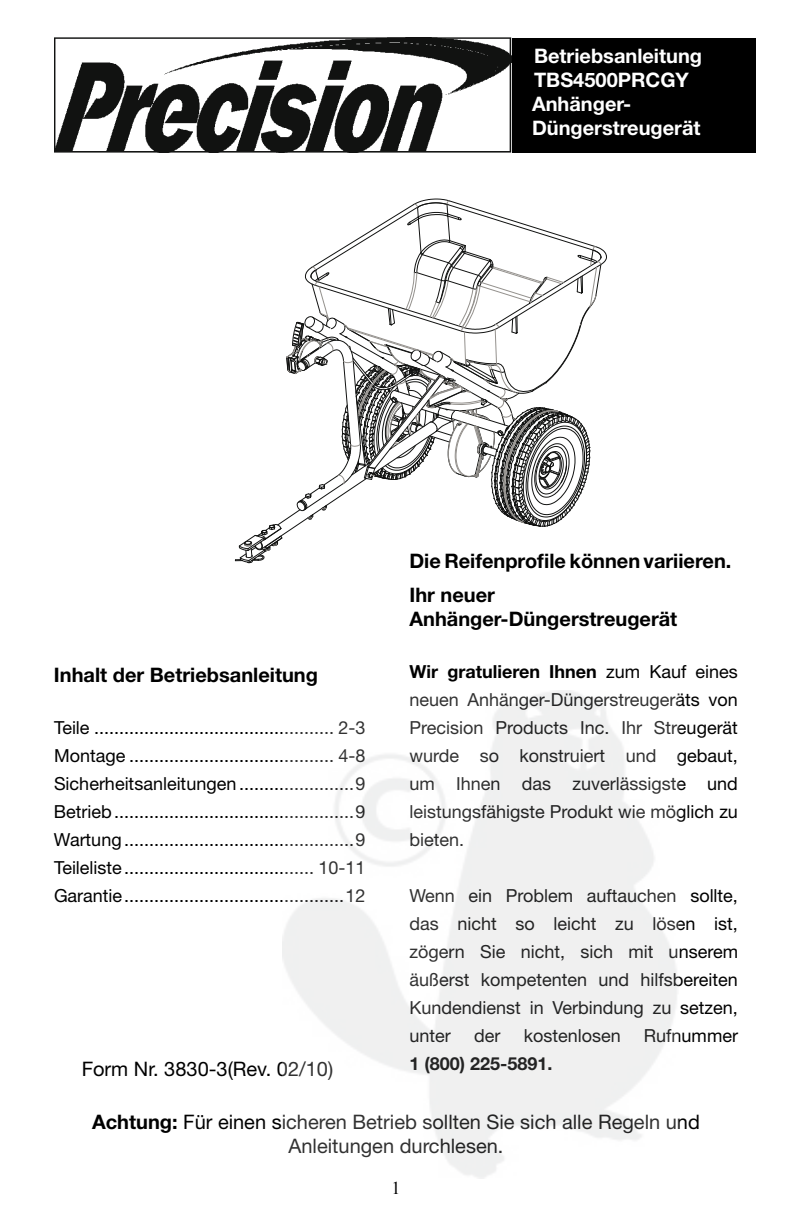
<style>
.page{position:relative;width:792px;height:1224px;background:#fff}
.page>*{position:absolute;margin:0;border:0;box-sizing:border-box;transform-origin:0 0}
.t1{font:20px/24px "Helvetica Neue LT Std";color:#000;text-align:center}
.t2{font:700 20px/24px "Helvetica Neue LT Std";color:#000}
.t3{font:700 20px/24px "Helvetica Neue LT Std";color:#fff}
.t4{font:18px/28px "Helvetica Neue LT Std";color:#000;text-align:justify}
.t5{font:700 18px "Helvetica Neue LT Std";color:#000}
.t6{font:18px "Times New Roman";color:#000}
.s1{font-weight:700}
</style>
<div class="page">
<div style="left:510px;top:38px;width:246px;height:114px;background:#000"></div>
<svg style="left:235px;top:198px;width:372px;height:366px"></svg>
<svg style="left:54px;top:37px;width:457px;height:116px"></svg>
<p class="t3" style="left:532px;top:44px;width:172px">Betriebsanleitung<br>TBS4500PRCGY<br>Anhänger-<br>Düngerstreugerät</p>
<p class="t2" style="left:54px;top:662px;width:266px">Inhalt der Betriebsanleitung</p>
<p class="t4" style="left:54px;top:713px;width:313px">Teile ................................................ 2-3<br>Montage ......................................... 4-8<br>Sicherheitsanleitungen .......................9<br>Betrieb................................................9<br>Wartung..............................................9<br>Teileliste...................................... 10-11<br>Garantie............................................12</p>
<p class="t1" style="left:82px;top:1057px;width:253px">Form Nr. 3830-3(Rev. 02/10)</p>
<p class="t2" style="left:410px;top:548px;width:323px">Die Reifenprofile können variieren.</p>
<p class="t2" style="left:410px;top:582px;width:269px">Ihr neuer<br>Anhänger-Düngerstreugerät</p>
<p class="t4" style="left:410px;top:657px;width:330px"><span class="s1">Wir gratulieren Ihnen</span> zum Kauf eines neuen Anhänger-Düngerstreugeräts von Precision Products Inc. Ihr Streugerät wurde so konstruiert und gebaut, um Ihnen das zuverlässigste und leistungsfähigste Produkt wie möglich zu bieten.</p>
<p class="t4" style="left:410px;top:881px;width:330px">Wenn ein Problem auftauchen sollte, das nicht so leicht zu lösen ist, zögern Sie nicht, sich mit unserem äußerst kompetenten und hilfsbereiten Kundendienst in Verbindung zu setzen, unter</p>
<p class="t4" style="left:474px;top:1021px;width:28px">der</p>
<p class="t4" style="left:524px;top:1021px;width:99px">kostenlosen</p>
<p class="t4" style="left:644px;top:1021px;width:96px">Rufnummer</p>
<p class="t5" style="left:410px;top:1052px;width:145px">1 (800) 225-5891.</p>
<p class="t1" style="left:92px;top:1110px;width:609px"><span class="s1">Achtung:</span> Für einen sicheren Betrieb sollten Sie sich alle Regeln und<br>Anleitungen durchlesen.</p>
<p class="t6" style="left:392px;top:1176px;width:10px">1</p>
</div>
